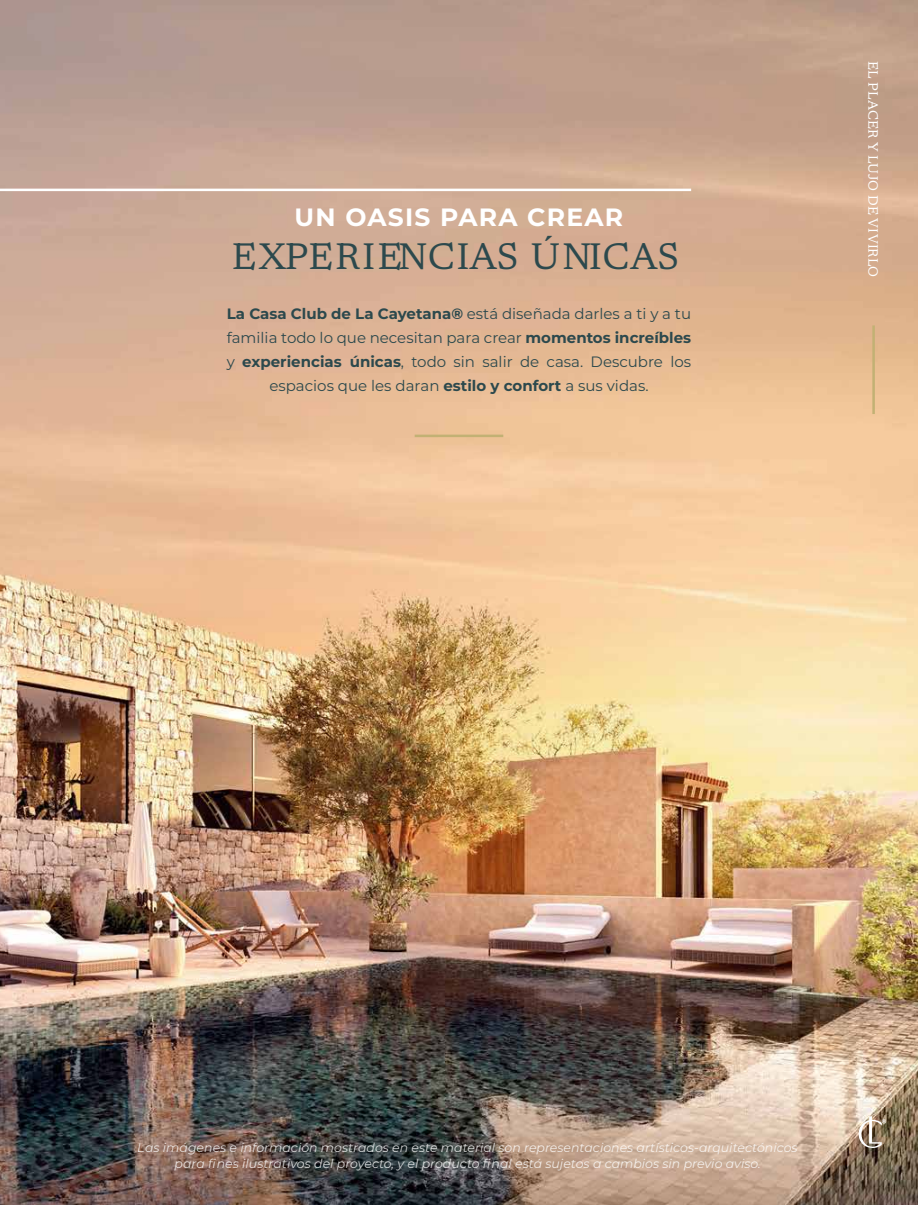
<style>
.page{position:relative;width:918px;height:1205px;background:#fff}
.page>*{position:absolute;margin:0;border:0;box-sizing:border-box;transform-origin:0 0}
.t1{font:37.5px "Newsreader";letter-spacing:.01em;color:#2c494d}
.t2{font:700 25px "Montserrat";letter-spacing:.05em;color:#fff}
.t3{font:15px/23.8px "Montserrat";color:#2c494d;text-align:center}
.t4{font:13.75px "Newsreader";letter-spacing:.005em;color:#fff}
.t5{font:italic 12.5px/16.2px "Montserrat";color:#fff;text-align:center}
.s1{font-weight:700}
</style>
<div class="page">
<img style="left:0;top:0;width:918px;height:1205px">
<hr style="left:0;top:189px;width:691px;height:2px;background:#fff">
<hr style="left:415px;top:435px;width:88px;height:2px;background:#c2b174">
<hr style="left:872px;top:325px;width:3px;height:89px;background:#c2b174">
<svg style="left:858px;top:1116px;width:28px;height:32px"></svg>
<h2 class="t2" style="left:295px;top:200px;width:330px">UN OASIS PARA CREAR</h2>
<h1 class="t1" style="left:232px;top:229px;width:448px">EXPERIENCIAS ÚNICAS</h1>
<p class="t3" style="left:227px;top:302px;width:466px"><span class="s1">La Casa Club de La Cayetana®</span> está diseñada darles a ti y a tu familia todo lo que necesitan para crear <span class="s1">momentos increíbles </span>y <span class="s1">experiencias únicas</span>, todo sin salir de casa. Descubre los espacios que les daran <span class="s1">estilo y confort</span> a sus vidas.</p>
<p class="t4" style="left:883px;top:61px;width:218px;rotate:90deg">EL PLACER Y LUJO DE VIVIRLO</p>
<p class="t5" style="left:138px;top:1139px;width:661px">Las imágenes e información mostrados en este material son representaciones artísticos-arquitectónicos para fines ilustrativos del proyecto, y el producto final está sujetos a cambios sin previo aviso.</p>
</div>
